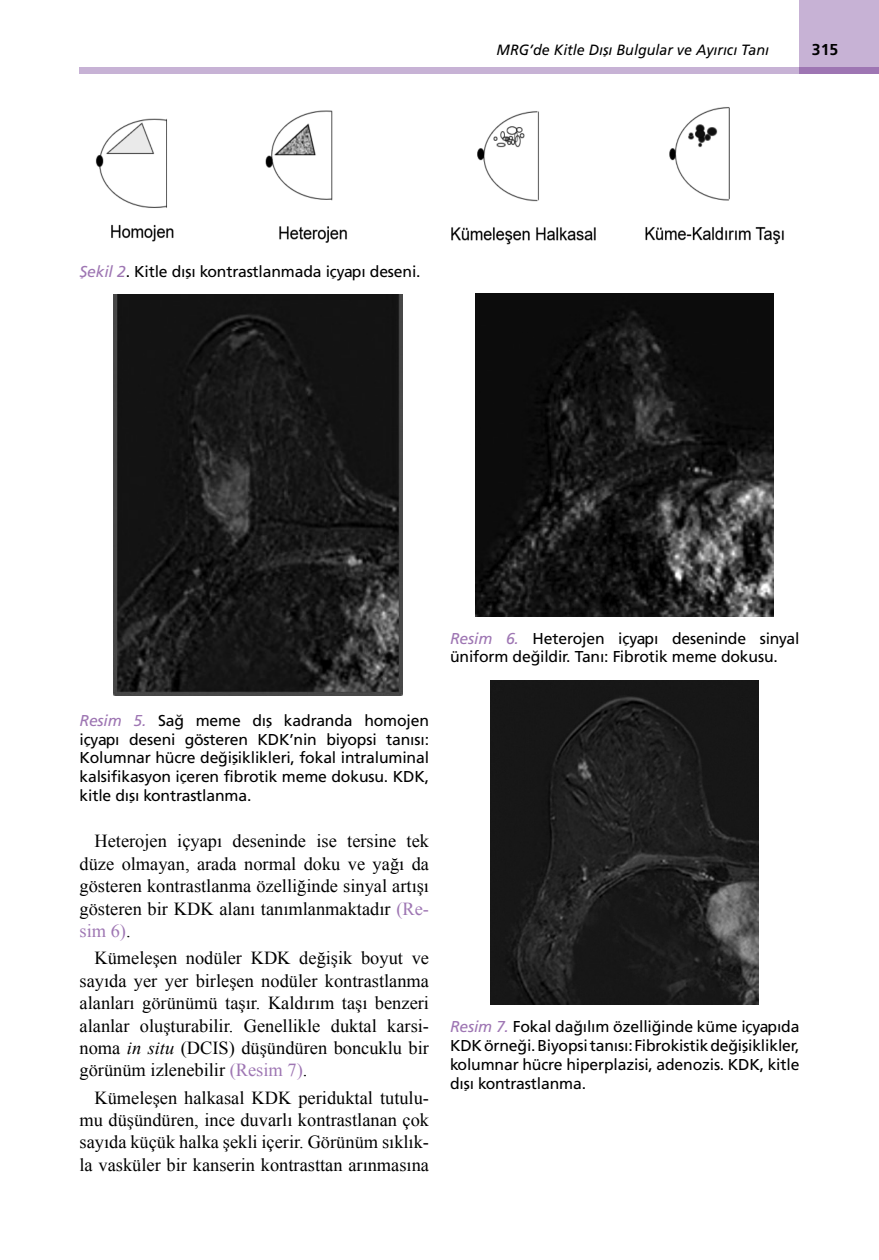
<style>
.page{position:relative;width:879px;height:1260px;background:#fff}
.page>*{position:absolute;margin:0;border:0;box-sizing:border-box;transform-origin:0 0}
.YAZI{font:18.38px/22.4px "Times New Roman";color:#000;text-align:justify}
.RESİM-ALTI{font:15.75px/18.9px "Frutiger Normal Tr";letter-spacing:-.01em;color:#000;text-align:justify}
.t1{font:15.75px "Frutiger Bold Tr";color:#000}
.t2{font:14.88px "Frutiger Italic Tr";color:#000;scale:.96 1}
.s1{font-family:"Frutiger Italic Tr";color:#9e76b3}
.s2{color:#9e76b3}
.s3{font-style:italic}
</style>
<div class="page">
<div style="left:79px;top:67px;width:720px;height:7px;background:#c7b2d5"></div>
<div style="left:799px;top:0;width:79px;height:74px;background:#c7b2d5"></div>
<div style="left:799px;top:67px;width:79px;height:7px;background:#9e76b3"></div>
<img style="left:113px;top:294px;width:289px;height:402px">
<img style="left:475px;top:293px;width:298px;height:324px">
<img style="left:490px;top:681px;width:268px;height:323px">
<img style="left:95px;top:107px;width:689px;height:138px">
<p class="t2" style="left:496px;top:41px;width:285px">MRG’de Kitle Dışı Bulgular ve Ayırıcı Tanı</p>
<p class="t1" style="left:811px;top:40px;width:28px">315</p>
<p class="RESİM-ALTI" style="left:79px;top:262px;width:342px"><span class="s1">Şekil 2</span>. Kitle dışı kontrastlanmada içyapı deseni.</p>
<p class="RESİM-ALTI" style="left:79px;top:711px;width:351px"><span class="s1">Resim 5.</span> Sağ meme dış kadranda homojen içyapı deseni gösteren KDK’nin biyopsi tanısı:<br>Kolumnar hücre değişiklikleri, fokal intraluminal kalsifikasyon içeren fibrotik meme dokusu. KDK, kitle dışı kontrastlanma.</p>
<p class="YAZI" style="left:79px;top:830px;width:351px;text-indent:15px">Heterojen içyapı deseninde ise tersine tek düze olmayan, arada normal doku ve yağı da gösteren kontrastlanma özelliğinde sinyal artışı gösteren bir KDK alanı tanımlanmaktadır <span class="s2">(Re&shy;sim 6)</span>.</p>
<p class="YAZI" style="left:79px;top:947px;width:351px;text-indent:15px">Kümeleşen nodüler KDK değişik boyut ve sayıda yer yer birleşen nodüler kontrastlanma alanları görünümü taşır. Kaldırım taşı benzeri alanlar oluşturabilir. Genellikle duktal karsi&shy;noma <span class="s3">in situ</span> (DCIS) düşündüren boncuklu bir görünüm izlenebilir <span class="s2">(Resim 7)</span>.</p>
<p class="YAZI" style="left:79px;top:1086px;width:351px;text-indent:15px">Kümeleşen halkasal KDK periduktal tutulu&shy;mu düşündüren, ince duvarlı kontrastlanan çok sayıda küçük halka şekli içerir. Görünüm sıklık&shy;la vasküler bir kanserin kontrasttan arınmasına</p>
<p class="RESİM-ALTI" style="left:450px;top:628px;width:351px"><span class="s1">Resim 6.</span> Heterojen içyapı deseninde sinyal üniform değildir. Tanı: Fibrotik meme dokusu.</p>
<p class="RESİM-ALTI" style="left:450px;top:1017px;width:351px"><span class="s1">Resim 7.</span> Fokal dağılım özelliğinde küme içyapıda KDK örneği. Biyopsi tanısı: Fibrokistik değişiklikler, kolumnar hücre hiperplazisi, adenozis. KDK, kitle dışı kontrastlanma.</p>
</div>
